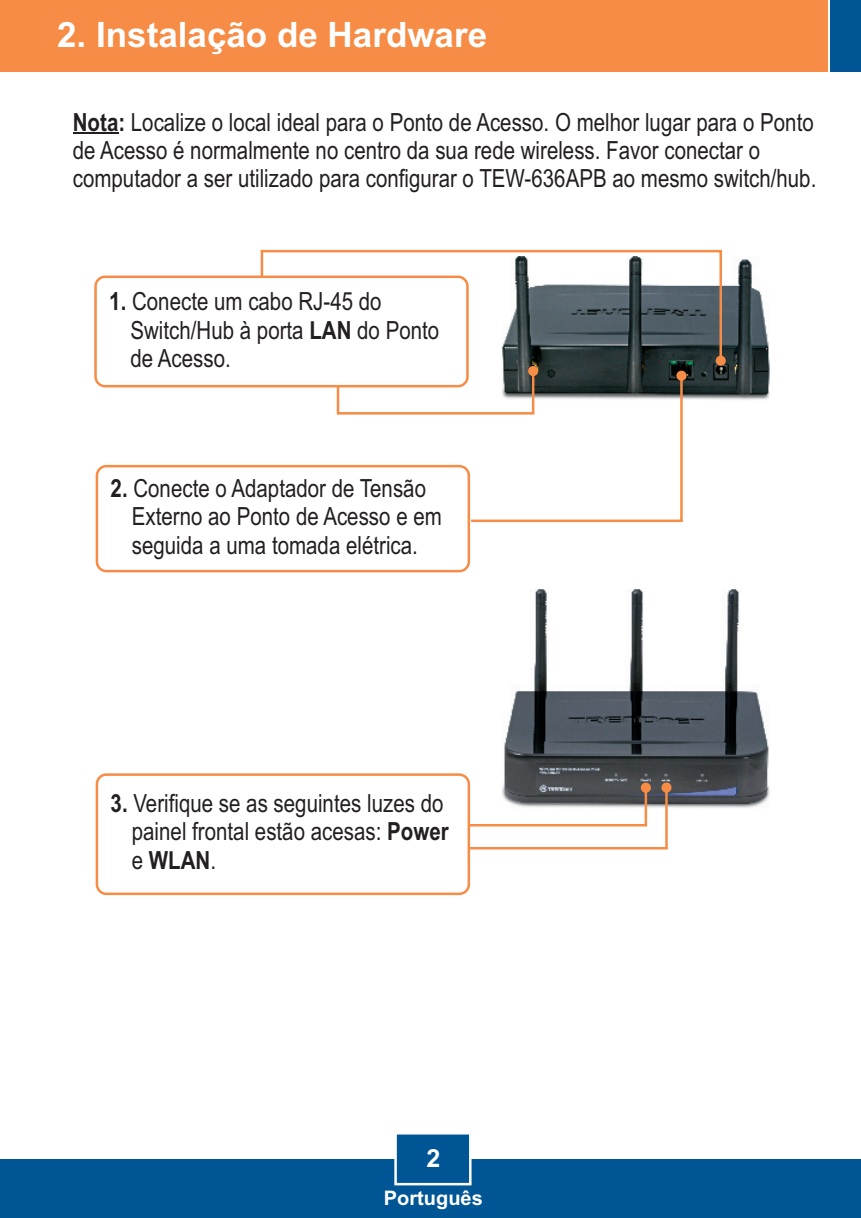
<style>
.page{position:relative;width:861px;height:1218px;background:#fff}
.page>*{position:absolute;margin:0;border:0;box-sizing:border-box;transform-origin:0 0}
.t1{font:700 35px "Arial";color:#fff}
.t2{font:25px/28.2px "Arial Narrow";color:#231f20}
.t3{font:700 25px "Arial";color:#fff}
.t4{font:700 20px "Arial";color:#fff}
.s1{font-weight:700}
</style>
<div class="page">
<div style="left:0;top:1159px;width:861px;height:58px;background:#005595"></div>
<div style="left:0;top:0;width:827px;height:72px;background:#f68c45"></div>
<div style="left:830px;top:0;width:31px;height:72px;background:#005595"></div>
<img style="left:686px;top:259px;width:84px;height:141px">
<img style="left:504px;top:589px;width:266px;height:219px">
<svg style="left:394px;top:1134px;width:78px;height:52px"></svg>
<hr style="left:73px;top:133px;width:45px;height:1px;background:#231f20">
<svg style="left:261px;top:250px;width:465px;height:127px"></svg>
<div style="left:94px;top:275px;width:375px;height:112px;background:#fff;border:3px solid #f68c45;border-radius:9px"></div>
<div style="left:96px;top:465px;width:374px;height:107px;background:#fff;border:3px solid #f68c45;border-radius:9px"></div>
<svg style="left:337px;top:364px;width:349px;height:158px"></svg>
<svg style="left:470px;top:782px;width:201px;height:67px"></svg>
<div style="left:96px;top:773px;width:374px;height:122px;background:#fff;border:3px solid #f68c45;border-radius:9px"></div>
<h1 class="t1" style="left:57px;top:21px;width:431px">2. Instalação de Hardware</h1>
<p class="t2" style="left:73px;top:110px;width:745px"><span class="s1">Nota:</span> Localize o local ideal para o Ponto de Acesso. O melhor lugar para o Ponto de Acesso é normalmente no centro da sua rede wireless. Favor conectar o computador a ser utilizado para configurar o TEW-636APB ao mesmo switch/hub.</p>
<p class="t2" style="left:130px;top:290px;width:310px;text-indent:-21px"><span class="s1">1.</span> Conecte um cabo RJ-45 do<br>Switch/Hub à porta <span class="s1">LAN</span> do Ponto de Acesso.</p>
<p class="t2" style="left:132px;top:476px;width:311px;text-indent:-21px"><span class="s1">2.</span> Conecte o Adaptador de Tensão<br>Externo ao Ponto de Acesso e em seguida a uma tomada elétrica.</p>
<p class="t2" style="left:132px;top:791px;width:318px;text-indent:-21px"><span class="s1">3.</span> Verifique se as seguintes luzes do painel frontal estão acesas: <span class="s1">Power </span>e <span class="s1">WLAN</span>.</p>
<p class="t3" style="left:426px;top:1148px;width:15px">2</p>
<p class="t4" style="left:384px;top:1190px;width:100px">Português</p>
</div>
